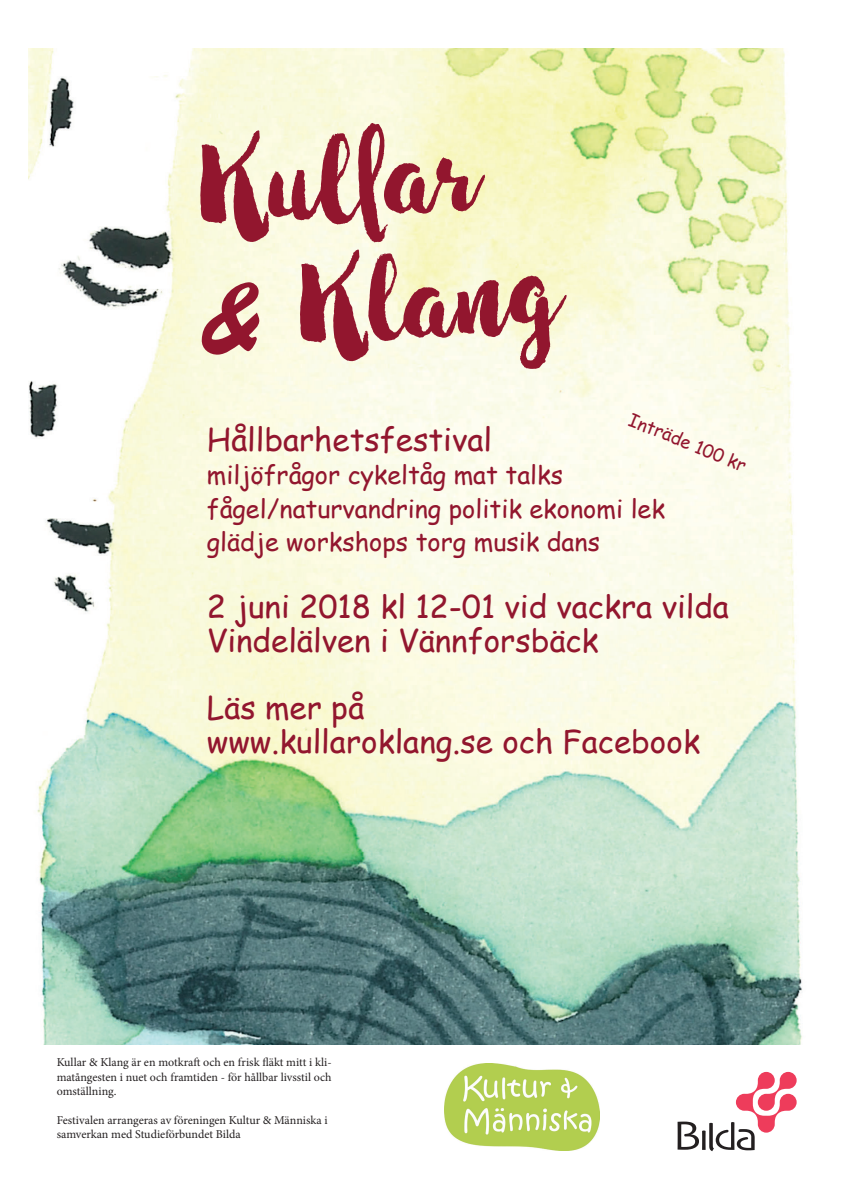
<style>
.page{position:relative;width:842px;height:1191px;background:#fff}
.page>*{position:absolute;margin:0;border:0;box-sizing:border-box;transform-origin:0 0}
.t1{font:130px "Winter Brush Demo";color:#92162e}
.t2{font:31.5px/33.6px "Comic Sans MS";color:#92162e}
.t3{font:25.2px/33.6px "Comic Sans MS";color:#92162e}
.t4{font:18px "Comic Sans MS";color:#92162e}
.t5{font:12px/14.4px "Minion Pro";color:#231f20;text-align:justify}
</style>
<div class="page">
<img style="left:29px;top:49px;width:773px;height:996px">
<svg style="left:677px;top:1071px;width:120px;height:80px"></svg>
<img style="left:444px;top:1063px;width:155px;height:87px">
<div style="left:198px;top:281px;width:64px;height:74px;background:#fafae0"></div>
<p class="t1" style="left:190px;top:125px;width:289px;rotate:-3deg">Kull ar</p>
<p class="t1" style="left:290px;top:244px;width:270px;rotate:-3deg">Klang</p>
<p class="t4" style="left:635px;top:406px;width:127px;rotate:22deg">Inträde 100 kr</p>
<p class="t2" style="left:207px;top:421px;width:287px">Hållbarhetsfestival</p>
<p class="t3" style="left:207px;top:457px;width:358px">miljöfrågor cykeltåg mat talks</p>
<p class="t3" style="left:207px;top:491px;width:459px">fågel/naturvandring politik ekonomi lek glädje workshops torg musik dans</p>
<p class="t2" style="left:207px;top:589px;width:524px">2 juni 2018 kl 12-01 vid vackra vilda<br>Vindelälven i Vännforsbäck</p>
<p class="t2" style="left:207px;top:690px;width:494px">Läs mer på<br>www.kullaroklang.se och Facebook</p>
<p class="t5" style="left:57px;top:1055px;width:276px">Kullar &amp; Klang är en motkraft och en frisk fläkt mitt i kli&shy;matångesten i nuet och framtiden - för hållbar livsstil och omställning.</p>
<p class="t5" style="left:57px;top:1113px;width:272px">Festivalen arrangeras av föreningen Kultur &amp; Människa i samverkan med Studieförbundet Bilda</p>
</div>
